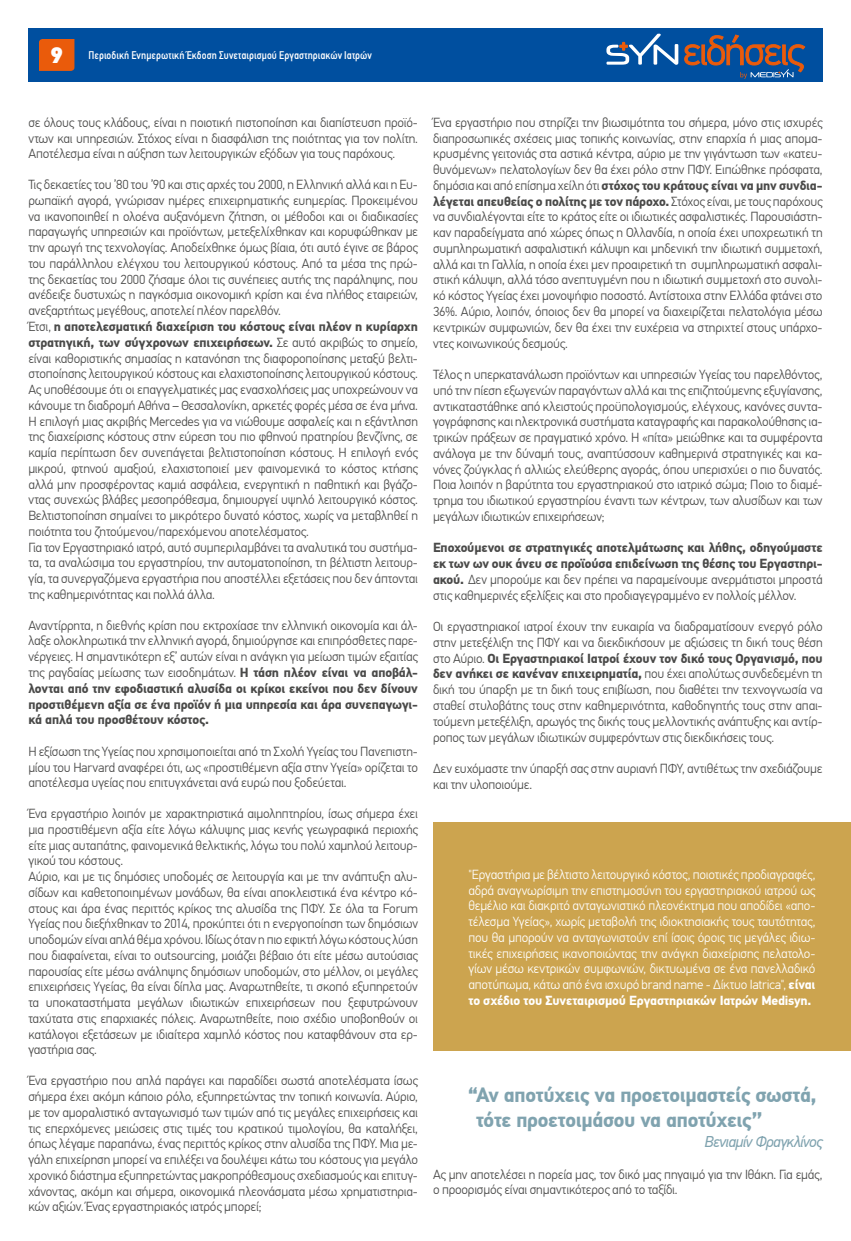
<style>
.page{position:relative;width:851px;height:1241px;background:#fff}
.page>*{position:absolute;margin:0;border:0;box-sizing:border-box;transform-origin:0 0}
.t1{font:900 22.5px "PF Din Text Pro";color:#fff}
.t2{font:700 20.62px/24.8px "PF Din Text Pro";letter-spacing:-.015em;color:#80a3af}
.t3{font:italic 15.62px "PF Din Text Pro";letter-spacing:-.04em;color:#80a3af}
.t4{font:300 13.12px/15.8px "PF Din Text Pro";letter-spacing:-.015em;color:#4a4a49;text-align:justify}
.t5{font:300 13.12px/15.8px "PF Din Text Pro";letter-spacing:-.015em;color:#fff;text-align:justify}
.t6{font:500 condensed 11.25px "PF Din Text";letter-spacing:.005em;color:#fff}
.s1{font-weight:700}
</style>
<div class="page">
<div style="left:28px;top:28px;width:794px;height:53px;background:#004f9f"></div>
<svg style="left:606px;top:34px;width:72px;height:31px"></svg>
<svg style="left:684px;top:35px;width:121px;height:44px"></svg>
<div style="left:433px;top:822px;width:417px;height:229px;background:#cca44f"></div>
<svg style="left:39px;top:39px;width:35px;height:32px"></svg>
<h1 class="t1" style="left:50px;top:41px;width:15px">9</h1>
<p class="t6" style="left:89px;top:49px;width:285px">Περιοδική Ενημερωτική Έκδοση Συνεταιρισμού Εργαστηριακών Ιατρών</p>
<p class="t4" style="left:28px;top:115px;width:391px">σε όλους τους κλάδους, είναι η ποιοτική πιστοποίηση και διαπίστευση προϊό&shy;ντων και υπηρεσιών. Στόχος είναι η διασφάλιση της ποιότητας για τον πολίτη.<br>Αποτέλεσμα είναι η αύξηση των λειτουργικών εξόδων για τους παρόχους.</p>
<p class="t4" style="left:28px;top:177px;width:391px;text-align:left">Τις δεκαετίες του ’80 του ’90 και στις αρχές του 2000, η Ελληνική αλλά και η Ευ&shy;ρωπαϊκή αγορά, γνώρισαν ημέρες επιχειρηματικής ευημερίας. Προκειμένου να ικανοποιηθεί η ολοένα αυξανόμενη ζήτηση, οι μέθοδοι και οι διαδικασίες παραγωγής υπηρεσιών και προϊόντων, μετεξελίχθηκαν και κορυφώθηκαν με την αρωγή της τεχνολογίας. Αποδείχθηκε όμως βίαια, ότι αυτό έγινε σε βάρος του παράλληλου ελέγχου του λειτουργικού κόστους. Από τα μέσα της πρώ&shy;της δεκαετίας του 2000 ζήσαμε όλοι τις συνέπειες αυτής της παράληψης, που ανέδειξε δυστυχώς η παγκόσμια οικονομική κρίση και ένα πλήθος εταιρειών, ανεξαρτήτως μεγέθους, αποτελεί πλέον παρελθόν.<br>Έτσι, <span class="s1">η αποτελεσματική διαχείριση του κόστους είναι πλέον η κυρίαρχη στρατηγική, των σύγχρονων επιχειρήσεων.</span> Σε αυτό ακριβώς το σημείο, είναι καθοριστικής σημασίας η κατανόηση της διαφοροποίησης μεταξύ βελτι&shy;στοποίησης λειτουργικού κόστους και ελαχιστοποίησης λειτουργικού κόστους.<br>Ας υποθέσουμε ότι οι επαγγελματικές μας ενασχολήσεις μας υποχρεώνουν να κάνουμε τη διαδρομή Αθήνα – Θεσσαλονίκη, αρκετές φορές μέσα σε ένα μήνα.<br>Η επιλογή μιας ακριβής Mercedes για να νιώθουμε ασφαλείς και η εξάντληση της διαχείρισης κόστους στην εύρεση του πιο φθηνού πρατηρίου βενζίνης, σε καμία περίπτωση δεν συνεπάγεται βελτιστοποίηση κόστους. Η επιλογή ενός μικρού, φτηνού αμαξιού, ελαχιστοποιεί μεν φαινομενικά το κόστος κτήσης αλλά μην προσφέροντας καμιά ασφάλεια, ενεργητική η παθητική και βγάζο&shy;ντας συνεχώς βλάβες μεσοπρόθεσμα, δημιουργεί υψηλό λειτουργικό κόστος.<br>Βελτιστοποίηση σημαίνει το μικρότερο δυνατό κόστος, χωρίς να μεταβληθεί η ποιότητα του ζητούμενου/παρεχόμενου αποτελέσματος.<br>Για τον Εργαστηριακό ιατρό, αυτό συμπεριλαμβάνει τα αναλυτικά του συστήμα&shy;τα, τα αναλώσιμα του εργαστηρίου, την αυτοματοποίηση, τη βέλτιστη λειτουρ&shy;γία, τα συνεργαζόμενα εργαστήρια που αποστέλλει εξετάσεις που δεν άπτονται της καθημερινότητας και πολλά άλλα.</p>
<p class="t4" style="left:28px;top:617px;width:391px">Αναντίρρητα, η διεθνής κρίση που εκτροχίασε την ελληνική οικονομία και άλ&shy;λαξε ολοκληρωτικά την ελληνική αγορά, δημιούργησε και επιπρόσθετες παρε&shy;νέργειες. Η σημαντικότερη εξ’ αυτών είναι η ανάγκη για μείωση τιμών εξαιτίας της ραγδαίας μείωσης των εισοδημάτων. <span class="s1">Η τάση πλέον είναι να αποβάλ&shy;λονται από την εφοδιαστική αλυσίδα οι κρίκοι εκείνοι που δεν δίνουν προστιθέμενη αξία σε ένα προϊόν ή μια υπηρεσία και άρα συνεπαγωγι&shy;κά απλά του προσθέτουν κόστος.</span></p>
<p class="t4" style="left:28px;top:743px;width:391px">Η εξίσωση της Υγείας που χρησιμοποιείται από τη Σχολή Υγείας του Πανεπιστη&shy;μίου του Harvard αναφέρει ότι, ως «προστιθέμενη αξία στην Υγεία» ορίζεται το αποτέλεσμα υγείας που επιτυγχάνεται ανά ευρώ που ξοδεύεται.</p>
<p class="t4" style="left:28px;top:805px;width:391px;text-align:left">Ένα εργαστήριο λοιπόν με χαρακτηριστικά αιμοληπτηρίου, ίσως σήμερα έχει μια προστιθέμενη αξία είτε λόγω κάλυψης μιας κενής γεωγραφικά περιοχής είτε μιας αυταπάτης, φαινομενικά θελκτικής, λόγω του πολύ χαμηλού λειτουρ&shy;γικού του κόστους.<br>Αύριο, και με τις δημόσιες υποδομές σε λειτουργία και με την ανάπτυξη αλυ&shy;σίδων και καθετοποιημένων μονάδων, θα είναι αποκλειστικά ένα κέντρο κό&shy;στους και άρα ένας περιττός κρίκος της αλυσίδα της ΠΦΥ. Σε όλα τα Forum Υγείας που διεξήχθηκαν το 2014, προκύπτει ότι η ενεργοποίηση των δημόσιων υποδομών είναι απλά θέμα χρόνου. Ιδίως όταν η πιο εφικτή λόγω κόστους λύση που διαφαίνεται, είναι το outsourcing, μοιάζει βέβαιο ότι είτε μέσω αυτούσιας παρουσίας είτε μέσω ανάληψης δημόσιων υποδομών, στο μέλλον, οι μεγάλες επιχειρήσεις Υγείας, θα είναι δίπλα μας. Αναρωτηθείτε, τι σκοπό εξυπηρετούν τα υποκαταστήματα μεγάλων ιδιωτικών επιχειρήσεων που ξεφυτρώνουν ταχύτατα στις επαρχιακές πόλεις. Αναρωτηθείτε, ποιο σχέδιο υποβοηθούν οι κατάλογοι εξετάσεων με ιδιαίτερα χαμηλό κόστος που καταφθάνουν στα ερ&shy;γαστήρια σας.</p>
<p class="t4" style="left:28px;top:1072px;width:391px">Ένα εργαστήριο που απλά παράγει και παραδίδει σωστά αποτελέσματα ίσως σήμερα έχει ακόμη κάποιο ρόλο, εξυπηρετώντας την τοπική κοινωνία. Αύριο, με τον αμοραλιστικό ανταγωνισμό των τιμών από τις μεγάλες επιχειρήσεις και τις επερχόμενες μειώσεις στις τιμές του κρατικού τιμολογίου, θα καταλήξει, όπως λέγαμε παραπάνω, ένας περιττός κρίκος στην αλυσίδα της ΠΦΥ. Μια με&shy;γάλη επιχείρηση μπορεί να επιλέξει να δουλέψει κάτω του κόστους για μεγάλο χρονικό διάστημα εξυπηρετώντας μακροπρόθεσμους σχεδιασμούς και επιτυγ&shy;χάνοντας, ακόμη και σήμερα, οικονομικά πλεονάσματα μέσω χρηματιστηρια&shy;κών αξιών. Ένας εργαστηριακός ιατρός μπορεί;</p>
<p class="t4" style="left:433px;top:115px;width:391px">Ένα εργαστήριο που στηρίζει την βιωσιμότητα του σήμερα, μόνο στις ισχυρές διαπροσωπικές σχέσεις μιας τοπικής κοινωνίας, στην επαρχία ή μιας απομα&shy;κρυσμένης γειτονιάς στα αστικά κέντρα, αύριο με την γιγάντωση των «κατευ&shy;θυνόμενων» πελατολογίων δεν θα έχει ρόλο στην ΠΦΥ. Ειπώθηκε πρόσφατα, δημόσια και από επίσημα χείλη ότι <span class="s1">στόχος του κράτους είναι να μην συνδια&shy;λέγεται απευθείας ο πολίτης με τον πάροχο.</span> Στόχος είναι, με τους παρόχους να συνδιαλέγονται είτε το κράτος είτε οι ιδιωτικές ασφαλιστικές. Παρουσιάστη&shy;καν παραδείγματα από χώρες όπως η Ολλανδία, η οποία έχει υποχρεωτική τη συμπληρωματική ασφαλιστική κάλυψη και μηδενική την ιδιωτική συμμετοχή, αλλά και τη Γαλλία, η οποία έχει μεν προαιρετική τη συμπληρωματική ασφαλι&shy;στική κάλυψη, αλλά τόσο ανεπτυγμένη που η ιδιωτική συμμετοχή στο συνολι&shy;κό κόστος Υγείας έχει μονοψήφιο ποσοστό. Αντίστοιχα στην Ελλάδα φτάνει στο 36%. Αύριο, λοιπόν, όποιος δεν θα μπορεί να διαχειρίζεται πελατολόγια μέσω κεντρικών συμφωνιών, δεν θα έχει την ευχέρεια να στηριχτεί στους υπάρχο&shy;ντες κοινωνικούς δεσμούς.</p>
<p class="t4" style="left:433px;top:367px;width:391px">Τέλος η υπερκατανάλωση προϊόντων και υπηρεσιών Υγείας του παρελθόντος, υπό την πίεση εξωγενών παραγόντων αλλά και της επιζητούμενης εξυγίανσης, αντικαταστάθηκε από κλειστούς προϋπολογισμούς, ελέγχους, κανόνες συντα&shy;γογράφησης και ηλεκτρονικά συστήματα καταγραφής και παρακολούθησης ια&shy;τρικών πράξεων σε πραγματικό χρόνο. Η «πίτα» μειώθηκε και τα συμφέροντα ανάλογα με την δύναμή τους, αναπτύσσουν καθημερινά στρατηγικές και κα&shy;νόνες ζούγκλας ή αλλιώς ελεύθερης αγοράς, όπου υπερισχύει ο πιο δυνατός.<br>Ποια λοιπόν η βαρύτητα του εργαστηριακού στο ιατρικό σώμα; Ποιο το διαμέ&shy;τρημα του ιδιωτικού εργαστηρίου έναντι των κέντρων, των αλυσίδων και των μεγάλων ιδιωτικών επιχειρήσεων;</p>
<p class="t4" style="left:433px;top:540px;width:391px"><span class="s1">Εποχούμενοι σε στρατηγικές αποτελμάτωσης και λήθης, οδηγούμαστε εκ των ων ουκ άνευ σε προϊούσα επιδείνωση της θέσης του Εργαστηρι&shy;ακού.</span> Δεν μπορούμε και δεν πρέπει να παραμείνουμε ανερμάτιστοι μπροστά στις καθημερινές εξελίξεις και στο προδιαγεγραμμένο εν πολλοίς μέλλον.</p>
<p class="t4" style="left:433px;top:619px;width:391px">Οι εργαστηριακοί ιατροί έχουν την ευκαιρία να διαδραματίσουν ενεργό ρόλο στην μετεξέλιξη της ΠΦΥ και να διεκδικήσουν με αξιώσεις τη δική τους θέση στο Αύριο. <span class="s1">Οι Εργαστηριακοί Ιατροί έχουν τον δικό τους Οργανισμό, που δεν ανήκει σε κανέναν επιχειρηματία,</span> που έχει απολύτως συνδεδεμένη τη δική του ύπαρξη με τη δική τους επιβίωση, που διαθέτει την τεχνογνωσία να σταθεί στυλοβάτης τους στην καθημερινότητα, καθοδηγητής τους στην απαι&shy;τούμενη μετεξέλιξη, αρωγός της δικής τους μελλοντικής ανάπτυξης και αντίρ&shy;ροπος των μεγάλων ιδιωτικών συμφερόντων στις διεκδικήσεις τους.</p>
<p class="t4" style="left:433px;top:760px;width:391px">Δεν ευχόμαστε την ύπαρξή σας στην αυριανή ΠΦΥ, αντιθέτως την σχεδιάζουμε και την υλοποιούμε.</p>
<p class="t5" style="left:468px;top:866px;width:348px">"Εργαστήρια με βέλτιστο λειτουργικό κόστος, ποιοτικές προδιαγραφές, αδρά αναγνωρίσιμη την επιστημοσύνη του εργαστηριακού ιατρού ως θεμέλιο και διακριτό ανταγωνιστικό πλεονέκτημα που αποδίδει «απο&shy;τέλεσμα Υγείας», χωρίς μεταβολή της ιδιοκτησιακής τους ταυτότητας, που θα μπορούν να ανταγωνιστούν επί ίσοις όροις τις μεγάλες ιδιω&shy;τικές επιχειρήσεις ικανοποιώντας την ανάγκη διαχείρισης πελατολο&shy;γίων μέσω κεντρικών συμφωνιών, δικτυωμένα σε ένα πανελλαδικό αποτύπωμα, κάτω από ένα ισχυρό brand name - Δίκτυο Iatrica", <span class="s1">είναι το σχέδιο του Συνεταιρισμού Εργαστηριακών Ιατρών Medisyn.</span></p>
<h2 class="t2" style="left:476px;top:1082px;width:342px;text-indent:-8px">“Αν αποτύχεις να προετοιμαστείς σωστά, τότε προετοιμάσου να αποτύχεις’’</h2>
<p class="t3" style="left:704px;top:1132px;width:120px">Βενιαμίν Φραγκλίνος</p>
<p class="t4" style="left:433px;top:1166px;width:391px">Ας μην αποτελέσει η πορεία μας, τον δικό μας πηγαιμό για την Ιθάκη. Για εμάς, ο προορισμός είναι σημαντικότερος από το ταξίδι.</p>
</div>
